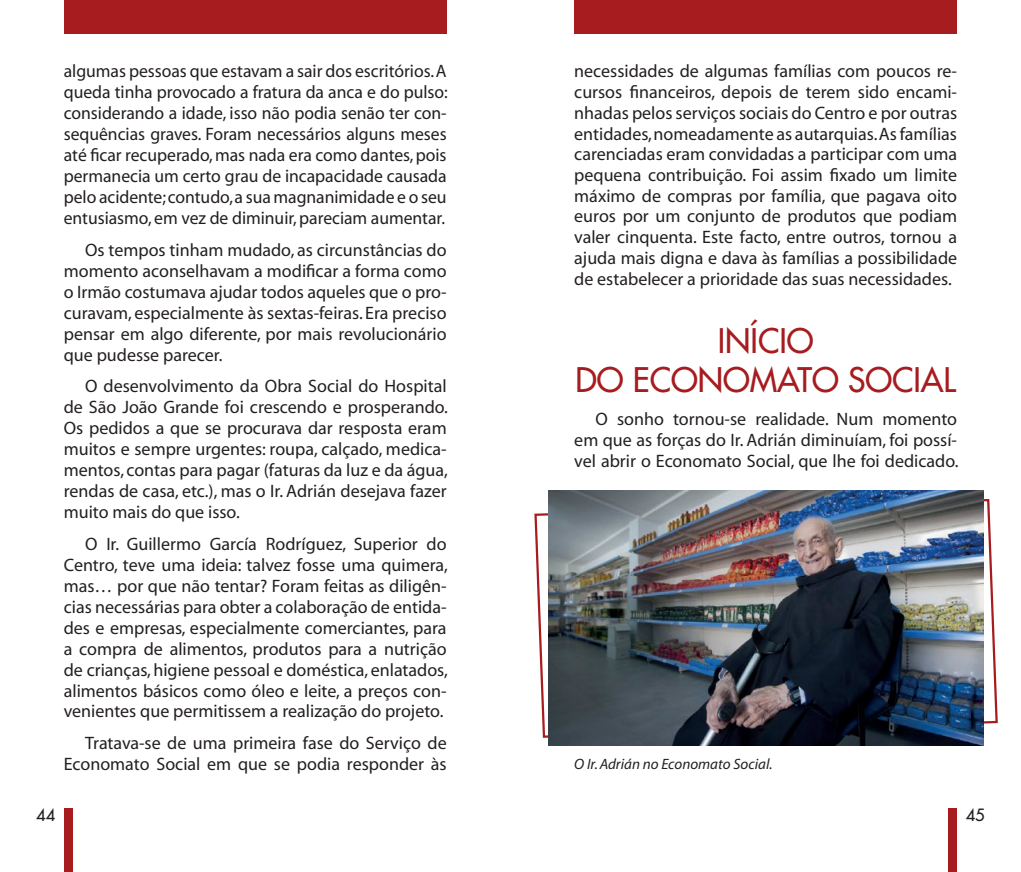
<style>
.page{position:relative;width:1021px;height:872px;background:#fff}
.page>*{position:absolute;margin:0;border:0;box-sizing:border-box;transform-origin:0 0}
.t1{font:33px/39px "Futura";color:#a61c1f;text-align:center}
.t2{font:18px/21px "Myriad";color:#231f20;text-align:justify}
.t3{font:16.5px "Futura";color:#231f20}
.t4{font:italic 15px "Myriad";color:#231f20}
</style>
<div class="page">
<div style="left:64px;top:808px;width:8px;height:64px;background:#a61c1f"></div>
<div style="left:948px;top:808px;width:9px;height:64px;background:#a61c1f"></div>
<div style="left:64px;top:0;width:382px;height:34px;background:#a61c1f"></div>
<div style="left:574px;top:0;width:383px;height:34px;background:#a61c1f"></div>
<svg style="left:534px;top:498px;width:464px;height:241px"></svg>
<img style="left:548px;top:490px;width:435px;height:255px">
<p class="t2" style="left:64px;top:62px;width:385px">algumas pessoas que estavam a sair dos escritórios. A queda tinha provocado a fratura da anca e do pulso: considerando a idade, isso não podia senão ter con&shy;sequências graves. Foram necessários alguns meses até ficar recuperado, mas nada era como dantes, pois permanecia um certo grau de incapacidade causada pelo acidente; contudo, a sua magnanimidade e o seu entusiasmo, em vez de diminuir, pareciam aumentar.</p>
<p class="t2" style="left:64px;top:240px;width:384px;text-indent:21px">Os tempos tinham mudado, as circunstâncias do momento aconselhavam a modificar a forma como o Irmão costumava ajudar todos aqueles que o pro&shy;curavam, especialmente às sextas-feiras. Era preciso pensar em algo diferente, por mais revolucionário que pudesse parecer.</p>
<p class="t2" style="left:64px;top:376px;width:386px;text-indent:21px">O desenvolvimento da Obra Social do Hospital de São João Grande foi crescendo e prosperando.<br>Os pedidos a que se procurava dar resposta eram muitos e sempre urgentes: roupa, calçado, medica&shy;mentos, contas para pagar (faturas da luz e da água, rendas de casa, etc.), mas o Ir. Adrián desejava fazer muito mais do que isso.</p>
<p class="t2" style="left:64px;top:534px;width:385px;text-indent:21px">O Ir. Guillermo García Rodríguez, Superior do Centro, teve uma ideia: talvez fosse uma quimera, mas… por que não tentar? Foram feitas as diligên&shy;cias necessárias para obter a colaboração de entida&shy;des e empresas, especialmente comerciantes, para a compra de alimentos, produtos para a nutrição de crianças, higiene pessoal e doméstica, enlatados, alimentos básicos como óleo e leite, a preços con&shy;venientes que permitissem a realização do projeto.</p>
<p class="t2" style="left:64px;top:733px;width:384px;text-align:right">Tratava-se de uma primeira fase do Serviço de<br>Economato Social em que se podia responder às</p>
<p class="t2" style="left:574px;top:62px;width:384px">necessidades de algumas famílias com poucos re&shy;cursos financeiros, depois de terem sido encami&shy;nhadas pelos serviços sociais do Centro e por outras entidades, nomeadamente as autarquias. As famílias carenciadas eram convidadas a participar com uma pequena contribuição. Foi assim fixado um limite máximo de compras por família, que pagava oito euros por um conjunto de produtos que podiam valer cinquenta. Este facto, entre outros, tornou a ajuda mais digna e dava às famílias a possibilidade de estabelecer a prioridade das suas necessidades.</p>
<h1 class="t1" style="left:575px;top:321px;width:382px">INÍCIO<br>DO ECONOMATO SOCIAL</h1>
<p class="t2" style="left:574px;top:409px;width:386px;text-indent:21px">O sonho tornou-se realidade. Num momento em que as forças do Ir. Adrián diminuíam, foi possí&shy;vel abrir o Economato Social, que lhe foi dedicado.</p>
<p class="t4" style="left:574px;top:757px;width:200px">O Ir. Adrián no Economato Social.</p>
<p class="t3" style="left:36px;top:804px;width:21px">44</p>
<p class="t3" style="left:965px;top:804px;width:21px">45</p>
</div>
